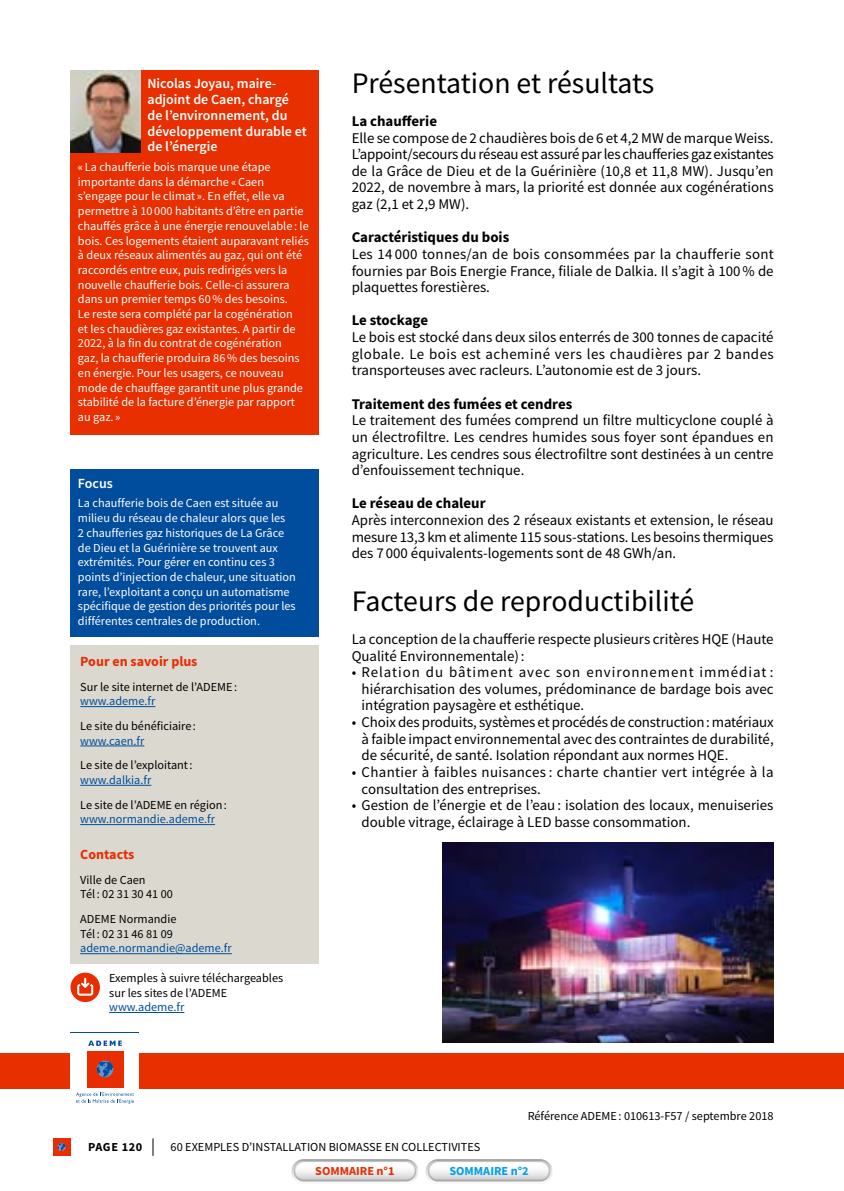
<style>
.page{position:relative;width:844px;height:1191px;background:#fff}
.page>*{position:absolute;margin:0;border:0;box-sizing:border-box;transform-origin:0 0}
.t1{font:29.75px "Source Sans Pro";color:#000}
.t2{font:14.88px/16.6px "Source Sans Pro";color:#000;text-align:justify}
.t3{font:700 14.88px "Source Sans Pro";color:#000}
.t4{font:14.88px/16.6px "Source Sans Pro";letter-spacing:.02em;color:#000}
.t5{font:600 14px/15.8px "Source Sans Pro";color:#fff}
.t6{font:700 14px "Source Sans Pro";color:#e82d01}
.t7{font:12.25px/14.7px "Source Sans Pro";color:#fff}
.t8{font:12.25px/14.7px "Source Sans Pro";color:#000}
.t9{font:12.25px "Source Sans Pro";color:#004d9e}
.t10{font:700 12.25px "Source Sans Pro";color:#e82d01}
.t11{font:700 12.25px "Source Sans Pro";color:#009fe8}
.t12{font:700 12.25px "Source Sans Pro";letter-spacing:.05em;color:#000}
</style>
<div class="page">
<div style="left:425px;top:1158px;width:127px;height:26px;background:#f6f6f6;border-radius:13px"></div>
<svg style="left:426px;top:1159px;width:125px;height:23px"></svg>
<div style="left:291px;top:1158px;width:127px;height:26px;background:#f6f6f6;border-radius:13px"></div>
<svg style="left:291px;top:1159px;width:126px;height:23px"></svg>
<div style="left:0;top:1053px;width:843px;height:35px;background:#e82f00"></div>
<div style="left:71px;top:1032px;width:68px;height:76px;background:#fff"></div>
<div style="left:87px;top:1051px;width:36px;height:36px;background:#e82d01"></div>
<svg style="left:97px;top:1060px;width:16px;height:17px"></svg>
<svg style="left:88px;top:1040px;width:34px;height:5px"></svg>
<svg style="left:76px;top:1092px;width:58px;height:11px"></svg>
<svg style="left:70px;top:972px;width:30px;height:30px"></svg>
<hr style="left:109px;top:1012px;width:75px;height:1px;background:#004d9e">
<svg style="left:153px;top:1138px;width:1px;height:17px"></svg>
<div style="left:53px;top:1138px;width:17px;height:17px;background:#e82d01"></div>
<svg style="left:57px;top:1142px;width:9px;height:9px"></svg>
<div style="left:70px;top:645px;width:248px;height:319px;background:#dbd9cf"></div>
<hr style="left:80px;top:706px;width:75px;height:1px;background:#004d9e">
<hr style="left:80px;top:745px;width:64px;height:1px;background:#004d9e">
<hr style="left:80px;top:785px;width:71px;height:1px;background:#004d9e">
<hr style="left:80px;top:824px;width:135px;height:1px;background:#004d9e">
<hr style="left:80px;top:953px;width:152px;height:1px;background:#004d9e">
<div style="left:70px;top:70px;width:248px;height:365px;background:#e82f00"></div>
<div style="left:70px;top:470px;width:248px;height:167px;background:#004d9e"></div>
<img style="left:70px;top:70px;width:70px;height:82px">
<img style="left:442px;top:842px;width:331px;height:200px">
<p class="t5" style="left:147px;top:76px;width:161px">Nicolas Joyau, maire&shy;adjoint de Caen, chargé de l’environnement, du développement durable et de l’énergie</p>
<p class="t7" style="left:78px;top:159px;width:232px">« La chaufferie bois marque une étape importante dans la démarche «Caen s’engage pour le climat ». En effet, elle va permettre à 10 000 habitants d’être en partie chauffés grâce à une énergie renouvelable : le bois. Ces logements étaient auparavant reliés à deux réseaux alimentés au gaz, qui ont été raccordés entre eux, puis redirigés vers la nouvelle chaufferie bois. Celle-ci assurera dans un premier temps 60% des besoins.<br>Le reste sera complété par la cogénération<br>et les chaudières gaz existantes. A partir de 2022, à la fin du contrat de cogénération<br>gaz, la chaufferie produira 86% des besoins en énergie. Pour les usagers, ce nouveau mode de chauffage garantit une plus grande stabilité de la facture d’énergie par rapport au gaz. »</p>
<p class="t5" style="left:78px;top:475px;width:36px">Focus</p>
<p class="t7" style="left:78px;top:496px;width:219px">La chaufferie bois de Caen est située au milieu du réseau de chaleur alors que les<br>2 chaufferies gaz historiques de La Grâce de Dieu et la Guérinière se trouvent aux extrémités. Pour gérer en continu ces 3 points d’injection de chaleur, une situation rare, l’exploitant a conçu un automatisme spécifique de gestion des priorités pour les différentes centrales de production.</p>
<p class="t6" style="left:80px;top:652px;width:119px">Pour en savoir plus</p>
<p class="t8" style="left:80px;top:679px;width:158px">Sur le site internet de l’ADEME:</p>
<p class="t9" style="left:80px;top:693px;width:77px">www.ademe.fr</p>
<p class="t8" style="left:80px;top:718px;width:117px">Le site du bénéficiaire :</p>
<p class="t9" style="left:80px;top:733px;width:66px">www.caen.fr</p>
<p class="t8" style="left:80px;top:758px;width:114px">Le site de l’exploitant:</p>
<p class="t9" style="left:80px;top:772px;width:73px">www.dalkia.fr</p>
<p class="t8" style="left:80px;top:797px;width:148px">Le site de l’ADEME en région:</p>
<p class="t9" style="left:80px;top:811px;width:136px">www.normandie.ademe.fr</p>
<p class="t6" style="left:80px;top:845px;width:56px">Contacts</p>
<p class="t8" style="left:80px;top:872px;width:94px">Ville de Caen<br>Tél: 02 31 30 41 00</p>
<p class="t8" style="left:80px;top:911px;width:98px">ADEME Normandie<br>Tél: 02 31 46 81 09</p>
<p class="t9" style="left:80px;top:940px;width:153px">ademe.normandie@ademe.fr</p>
<p class="t8" style="left:109px;top:970px;width:175px">Exemples à suivre téléchargeables sur les sites de l’ADEME</p>
<p class="t9" style="left:109px;top:999px;width:77px">www.ademe.fr</p>
<h1 class="t1" style="left:351px;top:64px;width:304px">Présentation et résultats</h1>
<p class="t3" style="left:351px;top:111px;width:87px">La chaufferie</p>
<p class="t2" style="left:351px;top:129px;width:423px">Elle se compose de 2 chaudières bois de 6 et 4,2 MW de marque Weiss.<br>L’appoint/secours du réseau est assuré par les chaufferies gaz existantes de la Grâce de Dieu et de la Guérinière (10,8 et 11,8 MW). Jusqu’en 2022, de novembre à mars, la priorité est donnée aux cogénérations gaz (2,1 et 2,9 MW).</p>
<p class="t3" style="left:351px;top:227px;width:159px">Caractéristiques du bois</p>
<p class="t2" style="left:351px;top:246px;width:423px">Les 14 000 tonnes/an de bois consommées par la chaufferie sont fournies par Bois Energie France, filiale de Dalkia. Il s’agit à 100% de plaquettes forestières.</p>
<p class="t3" style="left:351px;top:310px;width:78px">Le stockage</p>
<p class="t2" style="left:351px;top:329px;width:423px">Le bois est stocké dans deux silos enterrés de 300 tonnes de capacité globale. Le bois est acheminé vers les chaudières par 2 bandes transporteuses avec racleurs. L’autonomie est de 3 jours.</p>
<p class="t3" style="left:351px;top:394px;width:222px">Traitement des fumées et cendres</p>
<p class="t2" style="left:351px;top:412px;width:423px">Le traitement des fumées comprend un filtre multicyclone couplé à un électrofiltre. Les cendres humides sous foyer sont épandues en agriculture. Les cendres sous électrofiltre sont destinées à un centre d’enfouissement technique.</p>
<p class="t3" style="left:351px;top:493px;width:135px">Le réseau de chaleur</p>
<p class="t2" style="left:351px;top:512px;width:423px">Après interconnexion des 2 réseaux existants et extension, le réseau mesure 13,3 km et alimente 115 sous-stations. Les besoins thermiques des 7 000 équivalents-logements sont de 48 GWh/an.</p>
<h1 class="t1" style="left:351px;top:582px;width:344px">Facteurs de reproductibilité</h1>
<p class="t2" style="left:351px;top:630px;width:423px">La conception de la chaufferie respecte plusieurs critères HQE (Haute<br>Qualité Environnementale):</p>
<p class="t2" style="left:361px;top:664px;width:413px;text-indent:-10px">• Relation du bâtiment avec son environnement immédiat : hiérarchisation des volumes, prédominance de bardage bois avec intégration paysagère et esthétique.</p>
<p class="t2" style="left:361px;top:713px;width:413px;text-indent:-10px">• Choix des produits, systèmes et procédés de construction: matériaux à faible impact environnemental avec des contraintes de durabilité, de sécurité, de santé. Isolation répondant aux normes HQE.</p>
<p class="t4" style="left:361px;top:763px;width:413px;text-indent:-10px">• Chantier à faibles nuisances : charte chantier vert intégrée à la consultation des entreprises.</p>
<p class="t2" style="left:361px;top:797px;width:413px;text-indent:-10px">• Gestion de l’énergie et de l’eau: isolation des locaux, menuiseries double vitrage, éclairage à LED basse consommation.</p>
<p class="t8" style="left:527px;top:1108px;width:247px">Référence ADEME: 010613-F57 / septembre 2018</p>
<p class="t12" style="left:88px;top:1139px;width:56px">PAGE 120</p>
<p class="t8" style="left:170px;top:1139px;width:311px">60 EXEMPLES D’INSTALLATION BIOMASSE EN COLLECTIVITES</p>
<p class="t10" style="left:315px;top:1162px;width:81px">SOMMAIRE n°1</p>
<p class="t11" style="left:449px;top:1162px;width:81px">SOMMAIRE n°2</p>
</div>
